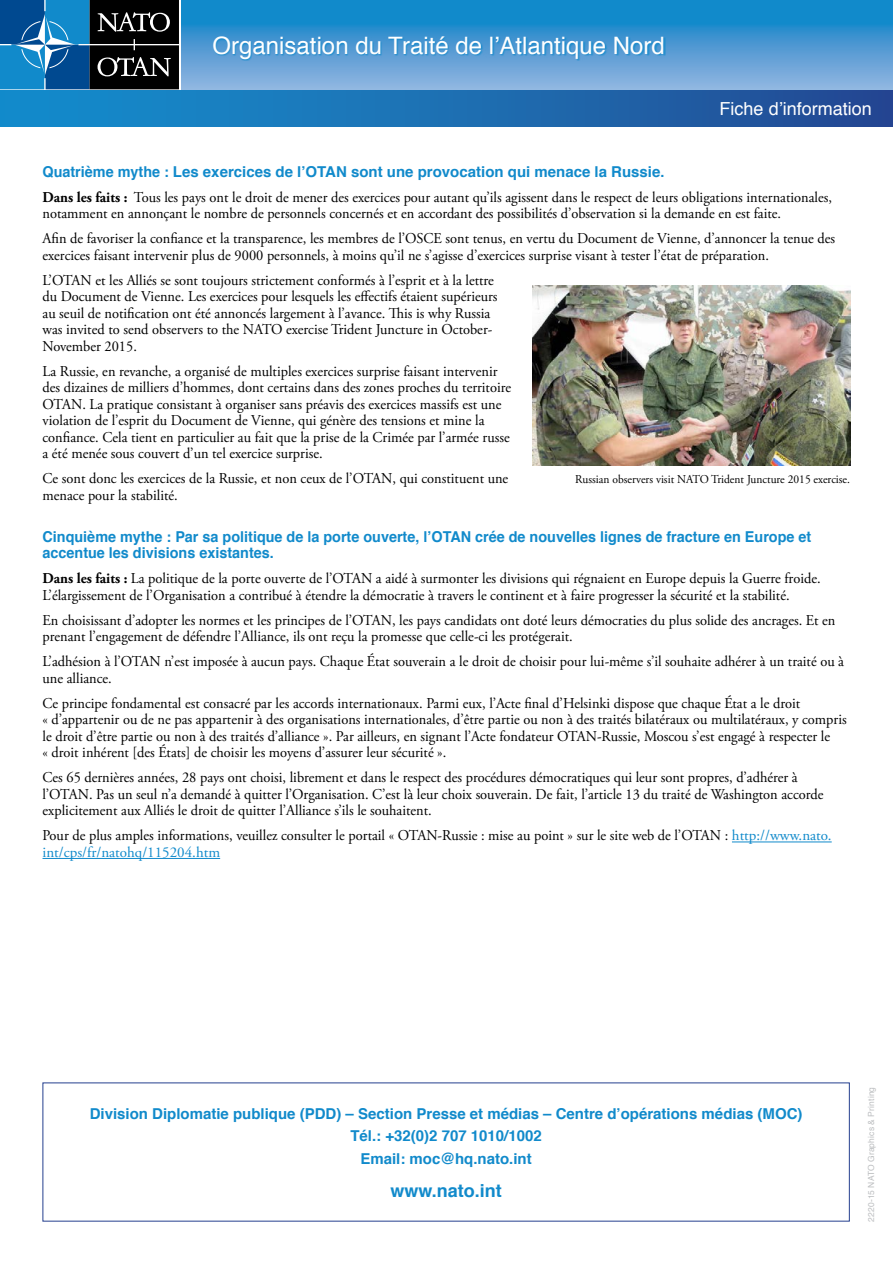
<style>
.page{position:relative;width:893px;height:1263px;background:#fff}
.page>*{position:absolute;margin:0;border:0;box-sizing:border-box;transform-origin:0 0}
.t1{font:24px "Helvetica";color:#fff}
.t2{font:18px "Helvetica";color:#fff}
.t3{font:700 18px "Helvetica";color:#118acb}
.t4{font:15px/16.5px "Adobe Garamond Pro";color:#000;scale:.96 1}
.t5{font:700 15px/16.5px "Helvetica";color:#118acb;scale:.96 1}
.t6{font:700 15px/22.5px "Helvetica";color:#118acb;text-align:center}
.t7{font:12px "Adobe Garamond Pro";color:#000;scale:.96 1}
.t8{font:8.4px "Helvetica";letter-spacing:.02em;color:#bcbec0}
.s1{font-weight:700}
.s2{color:#118acb}
</style>
<div class="page">
<svg style="left:181px;top:0;width:712px;height:89px;background:#4699d2"></svg>
<svg style="left:0;top:89px;width:180px;height:2px"></svg>
<svg style="left:0;top:0;width:179px;height:89px;background:#1f4b69"></svg>
<div style="left:0;top:91px;width:893px;height:36px;background:linear-gradient(to right,#1491cf,#254a93)"></div>
<div style="left:213px;top:37px;width:453px;height:24px;background:#118acb;opacity:.75"></div>
<hr style="left:732px;top:841px;width:100px;height:1px;background:#118acb">
<hr style="left:43px;top:858px;width:177px;height:1px;background:#118acb">
<img style="left:533px;top:286px;width:317px;height:180px">
<h1 class="t1" style="left:213px;top:27px;width:454px">Organisation du Traité de l’Atlantique Nord</h1>
<p class="t2" style="left:720px;top:95px;width:154px">Fiche d’information</p>
<p class="t5" style="left:43px;top:163px;width:649px">Quatrième mythe : Les exercices de l’OTAN sont une provocation qui menace la Russie.</p>
<p class="t4" style="left:43px;top:189px;width:824px"><span class="s1">Dans les faits :</span> Tous les pays ont le droit de mener des exercices pour autant qu’ils agissent dans le respect de leurs obligations internationales, notamment en annonçant le nombre de personnels concernés et en accordant des possibilités d’observation si la demande en est faite.</p>
<p class="t4" style="left:43px;top:231px;width:827px">Afin de favoriser la confiance et la transparence, les membres de l’OSCE sont tenus, en vertu du Document de Vienne, d’annoncer la tenue des exercices faisant intervenir plus de 9000 personnels, à moins qu’il ne s’agisse d’exercices surprise visant à tester l’état de préparation.</p>
<p class="t4" style="left:43px;top:272px;width:475px">L’OTAN et les Alliés se sont toujours strictement conformés à l’esprit et à la lettre du Document de Vienne. Les exercices pour lesquels les effectifs étaient supérieurs au seuil de notification ont été annoncés largement à l’avance. This is why Russia was invited to send observers to the NATO exercise Trident Juncture in October-November 2015.</p>
<p class="t4" style="left:43px;top:363px;width:490px">La Russie, en revanche, a organisé de multiples exercices surprise faisant intervenir des dizaines de milliers d’hommes, dont certains dans des zones proches du territoire OTAN. La pratique consistant à organiser sans préavis des exercices massifs est une violation de l’esprit du Document de Vienne, qui génère des tensions et mine la confiance. Cela tient en particulier au fait que la prise de la Crimée par l’armée russe a été menée sous couvert d’un tel exercice surprise.</p>
<p class="t4" style="left:43px;top:471px;width:487px">Ce sont donc les exercices de la Russie, et non ceux de l’OTAN, qui constituent une menace pour la stabilité.</p>
<p class="t5" style="left:43px;top:528px;width:802px">Cinquième mythe : Par sa politique de la porte ouverte, l’OTAN crée de nouvelles lignes de fracture en Europe et accentue les divisions existantes.</p>
<p class="t4" style="left:43px;top:571px;width:812px"><span class="s1">Dans les faits :</span> La politique de la porte ouverte de l’OTAN a aidé à surmonter les divisions qui régnaient en Europe depuis la Guerre froide.<br>L’élargissement de l’Organisation a contribué à étendre la démocratie à travers le continent et à faire progresser la sécurité et la stabilité.</p>
<p class="t4" style="left:43px;top:612px;width:827px">En choisissant d’adopter les normes et les principes de l’OTAN, les pays candidats ont doté leurs démocraties du plus solide des ancrages. Et en prenant l’engagement de défendre l’Alliance, ils ont reçu la promesse que celle-ci les protégerait.</p>
<p class="t4" style="left:43px;top:654px;width:836px">L’adhésion à l’OTAN n’est imposée à aucun pays. Chaque État souverain a le droit de choisir pour lui-même s’il souhaite adhérer à un traité ou à une alliance.</p>
<p class="t4" style="left:43px;top:695px;width:839px">Ce principe fondamental est consacré par les accords internationaux. Parmi eux, l’Acte final d’Helsinki dispose que chaque État a le droit<br>« d’appartenir ou de ne pas appartenir à des organisations internationales, d’être partie ou non à des traités bilatéraux ou multilatéraux, y compris le droit d’être partie ou non à des traités d’alliance ». Par ailleurs, en signant l’Acte fondateur OTAN-Russie, Moscou s’est engagé à respecter le<br>« droit inhérent [des États] de choisir les moyens d’assurer leur sécurité ».</p>
<p class="t4" style="left:43px;top:770px;width:815px">Ces 65 dernières années, 28 pays ont choisi, librement et dans le respect des procédures démocratiques qui leur sont propres, d’adhérer à l’OTAN. Pas un seul n’a demandé à quitter l’Organisation. C’est là leur choix souverain. De fait, l’article 13 du traité de Washington accorde explicitement aux Alliés le droit de quitter l’Alliance s’ils le souhaitent.</p>
<p class="t4" style="left:43px;top:828px;width:824px">Pour de plus amples informations, veuillez consulter le portail « OTAN-Russie : mise au point » sur le site web de l’OTAN : <span class="s2">http://www.nato. int/cps/fr/natohq/115204.htm</span></p>
<p class="t7" style="left:575px;top:472px;width:288px">Russian observers visit NATO Trident Juncture 2015 exercise.</p>
<p class="t6" style="left:90px;top:1102px;width:714px">Division Diplomatie publique (PDD) – Section Presse et médias – Centre d’opérations médias (MOC)<br>Tél.: +32(0)2 707 1010/1002<br>Email: moc@hq.nato.int</p>
<p class="t3" style="left:390px;top:1176px;width:113px">www.nato.int</p>
<p class="t8" style="left:865px;top:1221px;width:136px;rotate:-90deg">2220-15 NATO Graphics &amp; Printing</p>
</div>
